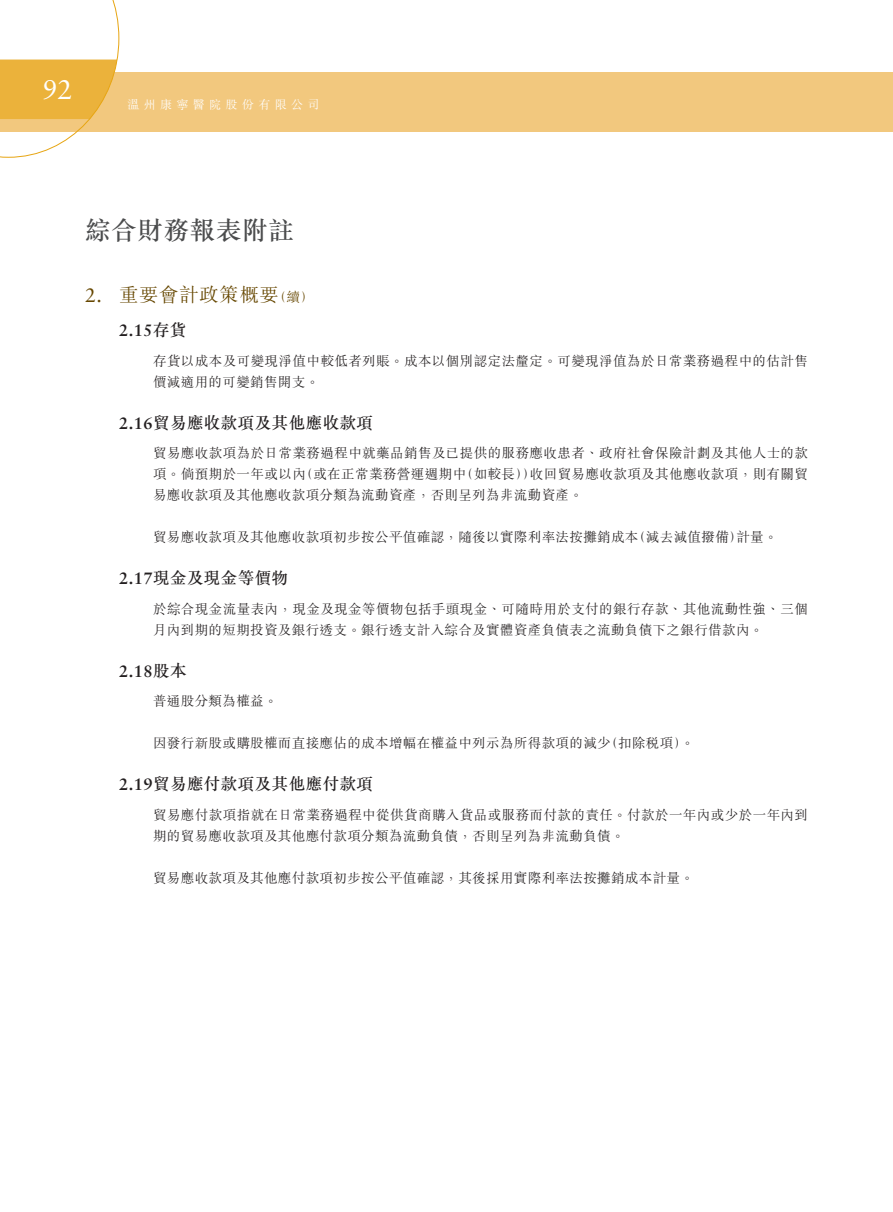
<style>
.page{position:relative;width:893px;height:1212px;background:#fff}
.page>*{position:absolute;margin:0;border:0;box-sizing:border-box;transform-origin:0 0}
.t1{font:27px "Sabon LT Std";color:#fff}
.t2{font:500 25.5px "M Sung HK";letter-spacing:.03em;color:#4b4c4d}
._3__標題{font:300 19.5px "M Sung HK";letter-spacing:.03em;color:#664700}
._4__副標題{font:500 16.5px "M Sung HK";letter-spacing:.03em;color:#231f20}
._4__副標題-2{font:700 16.5px "Sabon LT Std";color:#231f20}
._1__內文{font:300 13.5px/21px "M Sung HK";letter-spacing:.03em;color:#231f20}
.t3{font:300 12px "M Sung HK";letter-spacing:.36em;color:#fff}
.s1{font-family:"Sabon LT Std";font-weight:400}
.s2{font-size:13.5px}
.s3{font-family:"M Sung HK";font-weight:500}
.s4{font-family:"Sabon LT Std";font-weight:700}
</style>
<div class="page">
<div style="left:0;top:72px;width:892px;height:60px;background:#f2c87e"></div>
<svg style="left:0;top:0;width:119px;height:157px"></svg>
<h1 class="t1" style="left:43px;top:73px;width:32px">92</h1>
<p class="t3" style="left:128px;top:96px;width:193px">溫州康寧醫院股份有限公司</p>
<h2 class="t2" style="left:85px;top:212px;width:210px">綜合財務報表附註</h2>
<p class="_3__標題" style="left:85px;top:281px;width:230px"><span class="s1">2.</span> 重要會計政策概要<span class="s2">（續）</span></p>
<p class="_4__副標題-2" style="left:119px;top:320px;width:69px">2.15<span class="s3">存貨</span></p>
<p class="_1__內文" style="left:153px;top:349px;width:656px">存貨以成本及可變現淨值中較低者列賬。成本以個別認定法釐定。可變現淨值為於日常業務過程中的估計售價減適用的可變銷售開支。</p>
<p class="_4__副標題" style="left:119px;top:411px;width:256px"><span class="s4">2.16</span>貿易應收款項及其他應收款項</p>
<p class="_1__內文" style="left:153px;top:442px;width:656px;text-align:justify">貿易應收款項為於日常業務過程中就藥品銷售及已提供的服務應收患者、政府社會保險計劃及其他人士的款項。倘預期於一年或以內（或在正常業務營運週期中（如較長））收回貿易應收款項及其他應收款項，則有關貿易應收款項及其他應收款項分類為流動資產，否則呈列為非流動資產。</p>
<p class="_1__內文" style="left:153px;top:526px;width:626px">貿易應收款項及其他應收款項初步按公平值確認，隨後以實際利率法按攤銷成本（減去減值撥備）計量。</p>
<p class="_4__副標題" style="left:119px;top:566px;width:171px"><span class="s4">2.17</span>現金及現金等價物</p>
<p class="_1__內文" style="left:153px;top:597px;width:656px">於綜合現金流量表內，現金及現金等價物包括手頭現金、可隨時用於支付的銀行存款、其他流動性強、三個月內到期的短期投資及銀行透支。銀行透支計入綜合及實體資產負債表之流動負債下之銀行借款內。</p>
<p class="_4__副標題-2" style="left:119px;top:661px;width:69px">2.18<span class="s3">股本</span></p>
<p class="_1__內文" style="left:153px;top:690px;width:126px">普通股分類為權益。</p>
<p class="_1__內文" style="left:153px;top:732px;width:543px">因發行新股或購股權而直接應佔的成本增幅在權益中列示為所得款項的減少（扣除稅項）。</p>
<p class="_4__副標題" style="left:119px;top:772px;width:256px"><span class="s4">2.19</span>貿易應付款項及其他應付款項</p>
<p class="_1__內文" style="left:153px;top:803px;width:656px">貿易應付款項指就在日常業務過程中從供貨商購入貨品或服務而付款的責任。付款於一年內或少於一年內到期的貿易應收款項及其他應付款項分類為流動負債，否則呈列為非流動負債。</p>
<p class="_1__內文" style="left:153px;top:866px;width:542px">貿易應收款項及其他應付款項初步按公平值確認，其後採用實際利率法按攤銷成本計量。</p>
</div>
